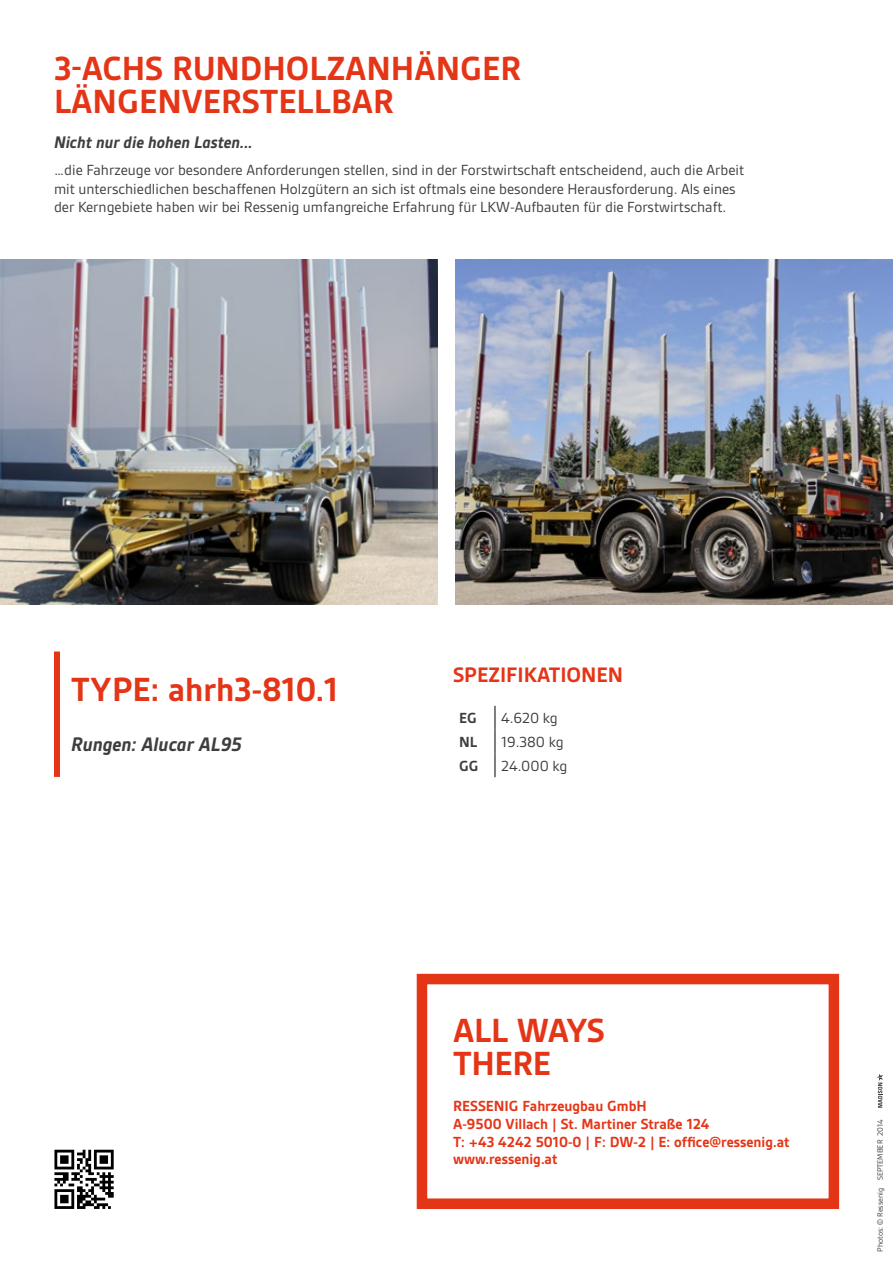
<style>
.page{position:relative;width:893px;height:1263px;background:#fff}
.page>*{position:absolute;margin:0;border:0;box-sizing:border-box;transform-origin:0 0}
.t1{font:700 36px/33px "Gesta";color:#e53517}
.t2{font:700 22.5px "Gesta";color:#e53517}
.t3{font:italic 700 21px "Gesta";color:#3e3d40}
.t4{font:italic 700 18px "Gesta";color:#3e3d40}
.t5{font:15.75px/18.8px "Gesta";color:#3e3d40}
.t6{font:700 15.75px/18px "Gesta";color:#e53517}
.t7{font:700 15.75px "Gesta";color:#3e3d40}
.t8{font:8.25px "Gesta";color:#3e3d40}
</style>
<div class="page">
<img style="left:0;top:260px;width:438px;height:344px">
<img style="left:455px;top:260px;width:438px;height:344px">
<div style="left:417px;top:974px;width:422px;height:235px;border:10px solid #e53517"></div>
<svg style="left:877px;top:1074px;width:6px;height:34px"></svg>
<svg style="left:495px;top:706px;width:1px;height:71px"></svg>
<div style="left:54px;top:651px;width:6px;height:126px;background:#e53517"></div>
<svg style="left:54px;top:1150px;width:60px;height:59px"></svg>
<h1 class="t1" style="left:54px;top:52px;width:469px">3-ACHS RUNDHOLZANHÄNGER<br>LÄNGENVERSTELLBAR</h1>
<p class="t4" style="left:54px;top:132px;width:200px">Nicht nur die hohen Lasten...</p>
<p class="t5" style="left:54px;top:161px;width:692px">…die Fahrzeuge vor besondere Anforderungen stellen, sind in der Forstwirtschaft entscheidend, auch die Arbeit mit unterschiedlichen beschaffenen Holzgütern an sich ist oftmals eine besondere Herausforderung. Als eines der Kerngebiete haben wir bei Ressenig umfangreiche Erfahrung für LKW-Aufbauten für die Forstwirtschaft.</p>
<h1 class="t1" style="left:71px;top:673px;width:269px">TYPE: ahrh3-810.1</h1>
<h3 class="t3" style="left:71px;top:732px;width:172px">Rungen: Alucar AL95</h3>
<h2 class="t2" style="left:453px;top:662px;width:172px">SPEZIFIKATIONEN</h2>
<p class="t7" style="left:459px;top:709px;width:19px">EG</p>
<p class="t5" style="left:501px;top:709px;width:58px">4.620 kg</p>
<p class="t7" style="left:459px;top:733px;width:20px">NL</p>
<p class="t5" style="left:501px;top:733px;width:64px">19.380 kg</p>
<p class="t7" style="left:459px;top:757px;width:21px">GG</p>
<p class="t5" style="left:501px;top:757px;width:68px">24.000 kg</p>
<h1 class="t1" style="left:453px;top:1014px;width:153px">ALL WAYS<br>THERE</h1>
<p class="t6" style="left:453px;top:1097px;width:338px">RESSENIG Fahrzeugbau GmbH<br>A-9500 Villach | St. Martiner Straße 124<br>T: +43 4242 5010-0 | F: DW-2 | E: office@ressenig.at</p>
<p class="t6" style="left:453px;top:1149px;width:106px">www.ressenig.at</p>
<p class="t8" style="left:876px;top:1252px;width:134px;rotate:-90deg">Photos: © Ressenig SEPTEMBER 2014</p>
</div>
